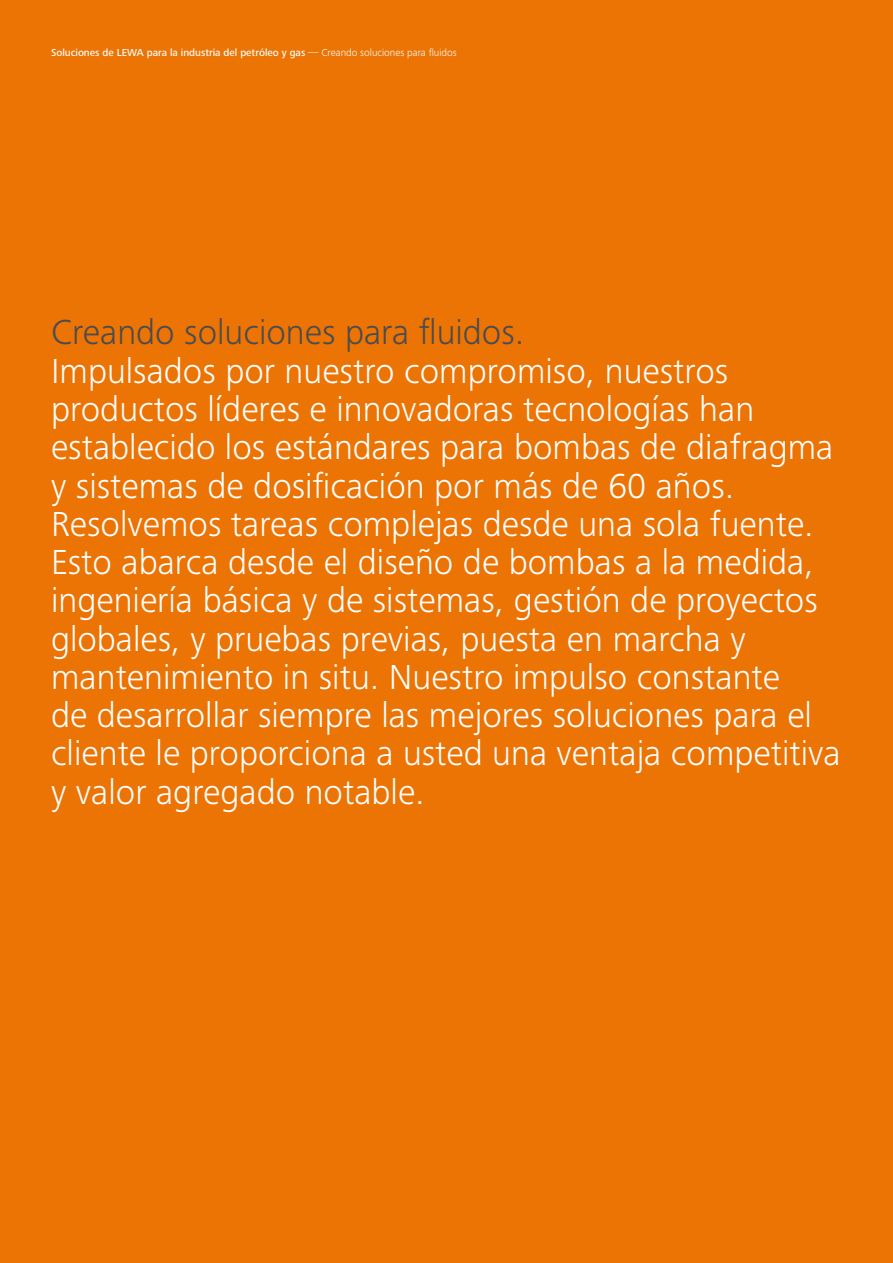
<style>
.page{position:relative;width:893px;height:1263px;background:#ec7405}
.page>*{position:absolute;margin:0;border:0;box-sizing:border-box;transform-origin:0 0}
.t1{font:300 36px/38.2px "Frutiger Next LTW1 G";color:#fff}
.t2{font:300 36px "Frutiger Next LTW1 G";color:#4b4b4d}
.t3{font:500 10.5px "Frutiger Next LTW1 G";color:#fff}
.s1{font-weight:300}
</style>
<div class="page">
<p class="t3" style="left:51px;top:47px;width:407px">Soluciones de LEWA para la industria del petróleo y gas <span class="s1">— Creando soluciones para fluidos</span></p>
<p class="t2" style="left:51px;top:312px;width:475px">Creando soluciones para fluidos.</p>
<p class="t1" style="left:51px;top:352px;width:791px">Impulsados por nuestro compromiso, nuestros productos líderes e innovadoras tecnologías han establecido los estándares para bombas de diafragma y sistemas de dosificación por más de 60 años.<br>Resolvemos tareas complejas desde una sola fuente.<br>Esto abarca desde el diseño de bombas a la medida, ingeniería básica y de sistemas, gestión de proyectos globales, y pruebas previas, puesta en marcha y mantenimiento in situ. Nuestro impulso constante<br>de desarrollar siempre las mejores soluciones para el cliente le proporciona a usted una ventaja competitiva y valor agregado notable.</p>
</div>
